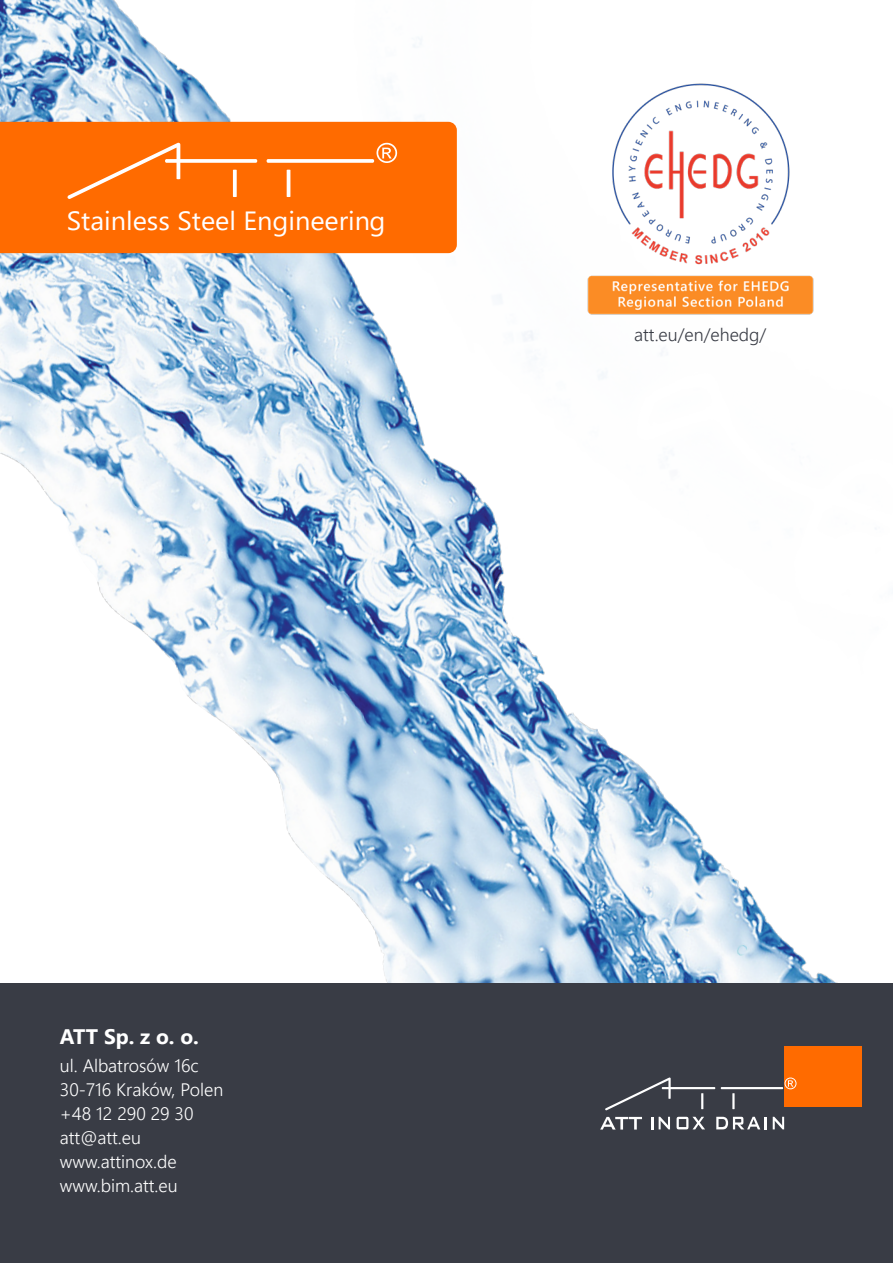
<style>
.page{position:relative;width:893px;height:1263px;background:#fff}
.page>*{position:absolute;margin:0;border:0;box-sizing:border-box;transform-origin:0 0}
.t1{font:26.25px "Segoe UI";color:#fff}
.t2{font:700 21px "Segoe UI";color:#fff}
.t3{font:300 18px/24px "Segoe UI";color:#fff}
.t4{font:300 18px "Segoe UI";color:#393c45}
</style>
<div class="page">
<img style="left:0;top:0;width:876px;height:983px">
<div style="left:0;top:983px;width:893px;height:280px;background:#393c45"></div>
<div style="left:785px;top:1046px;width:77px;height:60px;background:#ff6b00"></div>
<hr style="left:662px;top:1087px;width:53px;height:2px;background:#fff">
<svg style="left:701px;top:1093px;width:2px;height:16px"></svg>
<svg style="left:732px;top:1093px;width:3px;height:16px"></svg>
<hr style="left:721px;top:1087px;width:62px;height:2px;background:#fff">
<svg style="left:605px;top:1077px;width:66px;height:33px"></svg>
<svg style="left:785px;top:1077px;width:11px;height:12px"></svg>
<svg style="left:651px;top:1117px;width:19px;height:12px"></svg>
<svg style="left:676px;top:1117px;width:29px;height:12px"></svg>
<svg style="left:716px;top:1117px;width:51px;height:12px"></svg>
<svg style="left:773px;top:1117px;width:11px;height:12px"></svg>
<svg style="left:600px;top:1117px;width:42px;height:12px"></svg>
<div style="left:0;top:122px;width:457px;height:131px;background:#ff6b00"></div>
<svg style="left:233px;top:170px;width:4px;height:27px"></svg>
<svg style="left:287px;top:170px;width:3px;height:27px"></svg>
<svg style="left:267px;top:159px;width:107px;height:4px"></svg>
<svg style="left:67px;top:142px;width:113px;height:57px;background:#ff7716"></svg>
<svg style="left:377px;top:143px;width:20px;height:20px"></svg>
<svg style="left:165px;top:159px;width:92px;height:4px"></svg>
<img style="left:583px;top:80px;width:235px;height:242px">
<h1 class="t1" style="left:67px;top:196px;width:320px">Stainless Steel Engineering</h1>
<p class="t4" style="left:634px;top:318px;width:134px">att.eu/en/ehedg/</p>
<p class="t2" style="left:60px;top:1016px;width:141px">ATT Sp. z o. o.</p>
<p class="t3" style="left:60px;top:1052px;width:165px">ul. Albatrosów 16c<br>30-716 Kraków, Polen +48 12 290 29 30 att@att.eu www.attinox.de www.bim.att.eu</p>
</div>
